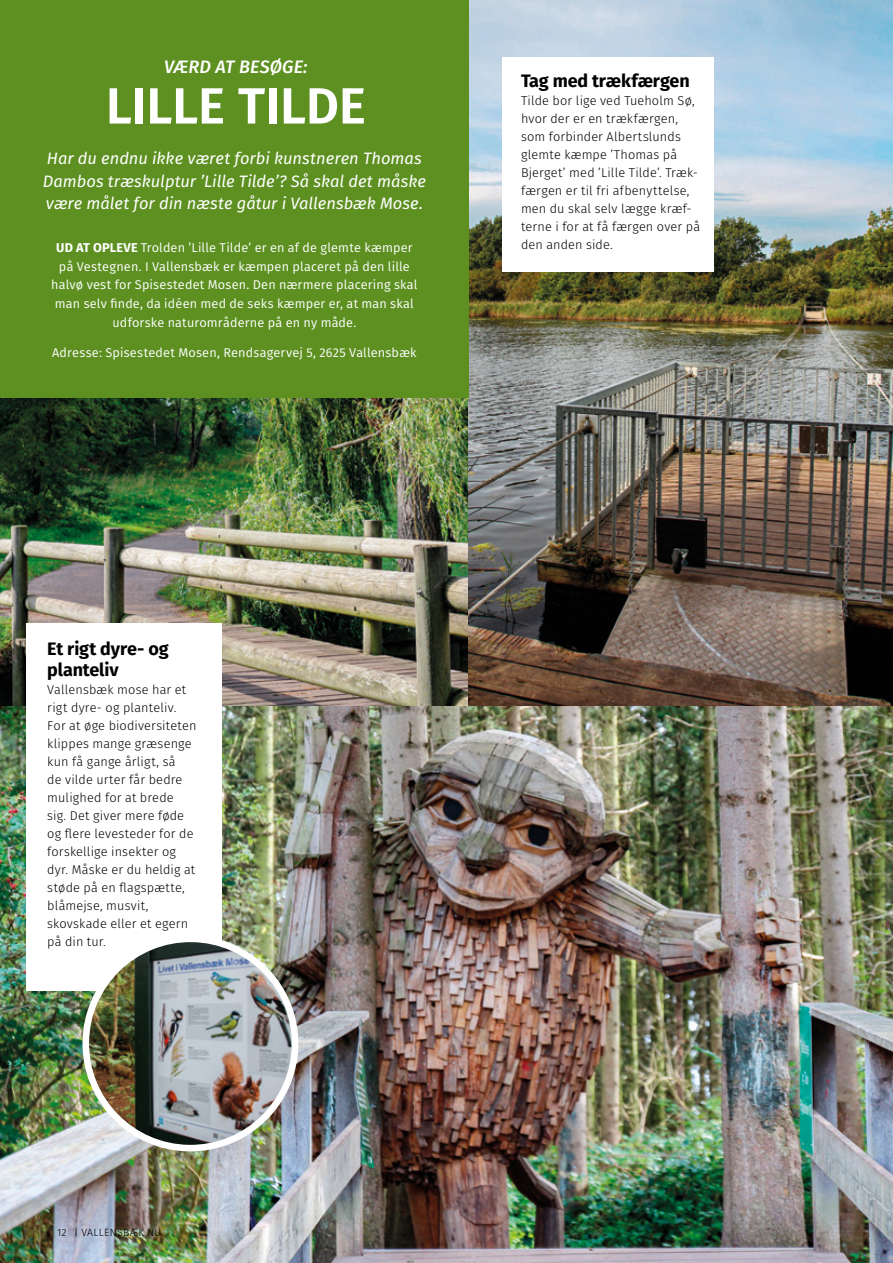
<style>
.page{position:relative;width:893px;height:1263px;background:#fff}
.page>*{position:absolute;margin:0;border:0;box-sizing:border-box;transform-origin:0 0}
.t1{font:600 51px "Fira Sans";letter-spacing:-.005em;color:#fff}
.t2{font:700 18px/21px "Fira Sans";letter-spacing:-.01em;color:#000}
.t3{font:italic 500 18px "Fira Sans";letter-spacing:.005em;color:#fff}
.t4{font:italic 16.5px/22.5px "Fira Sans";color:#fff}
.t5{font:300 12.75px/18px "Fira Sans";letter-spacing:.01em;color:#000}
.t6{font:12.75px/18.6px "Fira Sans";letter-spacing:.01em;color:#fff;text-align:center}
.t7{font:300 10.5px "Fira Sans";letter-spacing:.025em;color:#000}
.s1{font-weight:700}
</style>
<div class="page">
<img style="left:0;top:706px;width:893px;height:557px">
<img style="left:0;top:398px;width:469px;height:308px">
<img style="left:469px;top:0;width:424px;height:706px">
<div style="left:0;top:0;width:469px;height:398px;background:#5d9021"></div>
<div style="left:502px;top:57px;width:212px;height:214px;background:#fff"></div>
<div style="left:26px;top:623px;width:195px;height:368px;background:#fff"></div>
<img style="left:78px;top:931px;width:224px;height:224px">
<h2 class="t3" style="left:164px;top:52px;width:145px">VÆRD AT BESØGE:</h2>
<h1 class="t1" style="left:106px;top:64px;width:261px">LILLE TILDE</h1>
<p class="t4" style="left:43px;top:147px;width:385px">Har du endnu ikke været forbi kunstneren Thomas<br>Dambos træskulptur ’Lille Tilde’? Så skal det måske være målet for din næste gåtur i Vallensbæk Mose.</p>
<p class="t6" style="left:51px;top:238px;width:368px"><span class="s1">UD AT OPLEVE</span> Trolden ’Lille Tilde’ er en af de glemte kæmper på Vestegnen. I Vallensbæk er kæmpen placeret på den lille halvø vest for Spisestedet Mosen. Den nærmere placering skal man selv finde, da idéen med de seks kæmper er, at man skal udforske naturområderne på en ny måde.</p>
<p class="t6" style="left:52px;top:343px;width:366px">Adresse: Spisestedet Mosen, Rendsagervej 5, 2625 Vallensbæk</p>
<h2 class="t2" style="left:521px;top:69px;width:170px">Tag med trækfærgen</h2>
<p class="t5" style="left:521px;top:91px;width:181px">Tilde bor lige ved Tueholm Sø, hvor der er en trækfærgen, som forbinder Albertslunds glemte kæmpe ’Thomas på<br>Bjerget’ med ’Lille Tilde’. Træk&shy;færgen er til fri afbenyttelse, men du skal selv lægge kræf&shy;terne i for at få færgen over på den anden side.</p>
<h2 class="t2" style="left:47px;top:636px;width:123px">Et rigt dyre- og planteliv</h2>
<p class="t5" style="left:47px;top:680px;width:151px">Vallensbæk mose har et rigt dyre- og planteliv.<br>For at øge biodiversiteten klippes mange græsenge kun få gange årligt, så<br>de vilde urter får bedre mulighed for at brede<br>sig. Det giver mere føde og flere levesteder for de forskellige insekter og dyr. Måske er du heldig at støde på en flagspætte, blåmejse, musvit, skovskade eller et egern på din tur.</p>
<p class="t7" style="left:57px;top:1225px;width:106px">12 | VALLENSBÆK NU</p>
</div>
